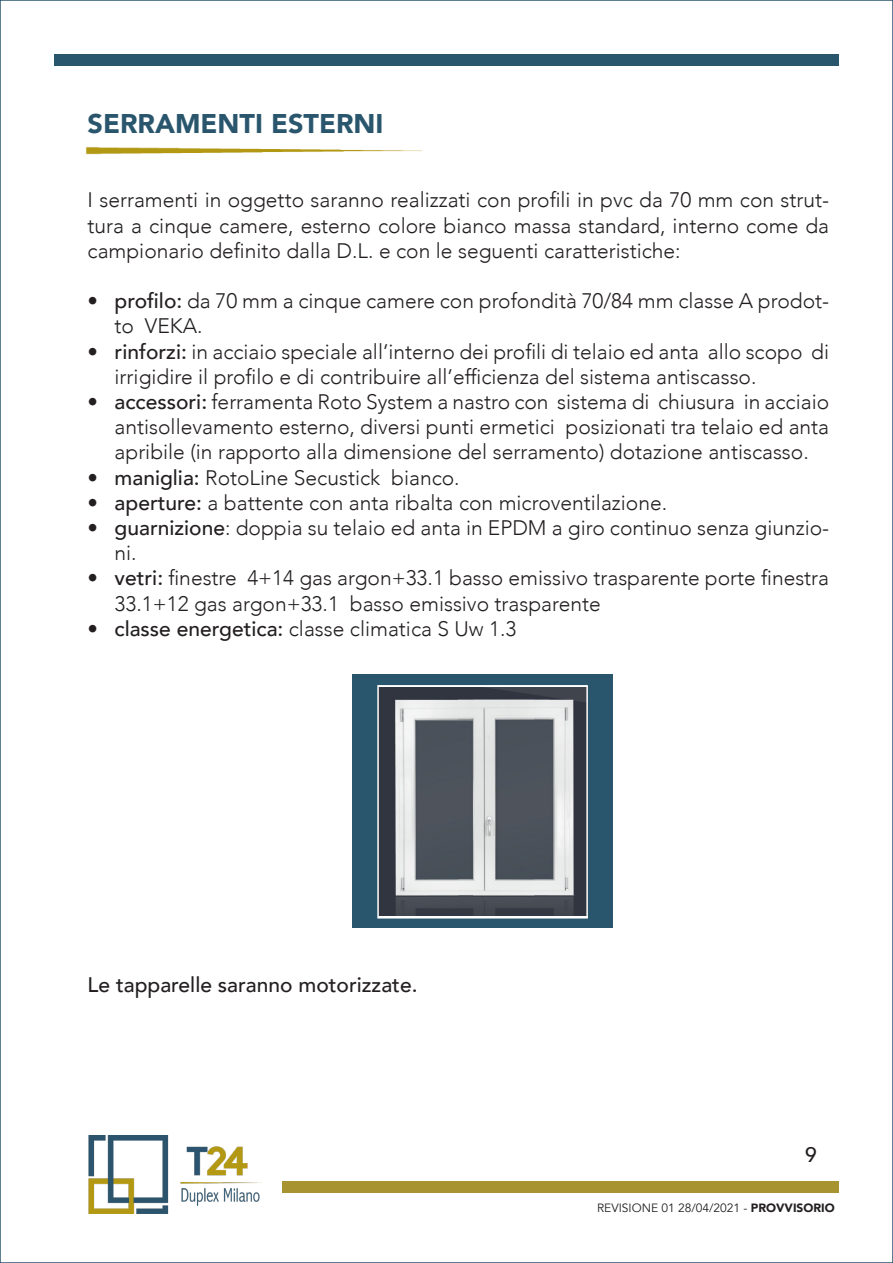
<style>
.page{position:relative;width:893px;height:1263px;background:#fff}
.page>*{position:absolute;margin:0;border:0;box-sizing:border-box;transform-origin:0 0}
.t1{font:900 27px "Avenir";color:#2a566d}
.t2{font:300 21px/25.2px "Avenir";color:#231f20}
.t3{font:500 21px "Avenir";color:#231f20}
.t4{font:12px "Avenir";color:#231f20}
.s1{font-weight:500}
.s2{font-weight:900}
</style>
<div class="page">
<div style="left:54px;top:54px;width:785px;height:12px;background:#2a566d"></div>
<img style="left:88px;top:1135px;width:173px;height:78px">
<div style="left:282px;top:1181px;width:557px;height:12px;background:#a89331"></div>
<img style="left:85px;top:147px;width:337px;height:8px">
<div style="left:352px;top:674px;width:260px;height:253px;background:#2a566d"></div>
<img style="left:380px;top:688px;width:205px;height:227px">
<div style="left:377px;top:685px;width:211px;height:233px;border:2px solid #fff"></div>
<p class="t1" style="left:88px;top:101px;width:298px">SERRAMENTI ESTERNI</p>
<p class="t2" style="left:88px;top:188px;width:743px;text-align:justify">I serramenti in oggetto saranno realizzati con profili in pvc da 70 mm con strut&shy;tura a cinque camere, esterno colore bianco massa standard, interno come da campionario definito dalla D.L. e con le seguenti caratteristiche:</p>
<p class="t2" style="left:115px;top:288px;width:716px;text-indent:-27px"><span class="s1">• profilo:</span> da 70 mm a cinque camere con profondità 70/84 mm classe A prodot&shy;to VEKA.</p>
<p class="t2" style="left:115px;top:339px;width:716px;text-indent:-27px"><span class="s1">• rinforzi:</span> in acciaio speciale all’interno dei profili di telaio ed anta allo scopo di irrigidire il profilo e di contribuire all’efficienza del sistema antiscasso.</p>
<p class="t2" style="left:115px;top:389px;width:716px;text-align:justify;text-indent:-27px"><span class="s1">• accessori:</span> ferramenta Roto System a nastro con sistema di chiusura in acciaio antisollevamento esterno, diversi punti ermetici posizionati tra telaio ed anta apribile (in rapporto alla dimensione del serramento) dotazione antiscasso.</p>
<p class="t2" style="left:88px;top:465px;width:374px"><span class="s1">• maniglia:</span> RotoLine Secustick bianco.</p>
<p class="t2" style="left:88px;top:490px;width:581px"><span class="s1">• aperture:</span> a battente con anta ribalta con microventilazione.</p>
<p class="t2" style="left:115px;top:515px;width:716px;text-indent:-27px"><span class="s1">• guarnizione</span>: doppia su telaio ed anta in EPDM a giro continuo senza giunzio&shy;ni.</p>
<p class="t2" style="left:115px;top:566px;width:716px;text-indent:-27px"><span class="s1">• vetri:</span> finestre 4+14 gas argon+33.1 basso emissivo trasparente porte finestra<br>33.1+12 gas argon+33.1 basso emissivo trasparente</p>
<p class="t2" style="left:88px;top:616px;width:430px"><span class="s1">• classe energetica:</span> classe climatica S Uw 1.3</p>
<p class="t3" style="left:88px;top:966px;width:331px">Le tapparelle saranno motorizzate.</p>
<p class="t3" style="left:805px;top:1136px;width:13px">9</p>
<p class="t4" style="left:597px;top:1201px;width:239px">REVISIONE 01 28/04/2021 - <span class="s2">PROVVISORIO</span></p>
</div>
